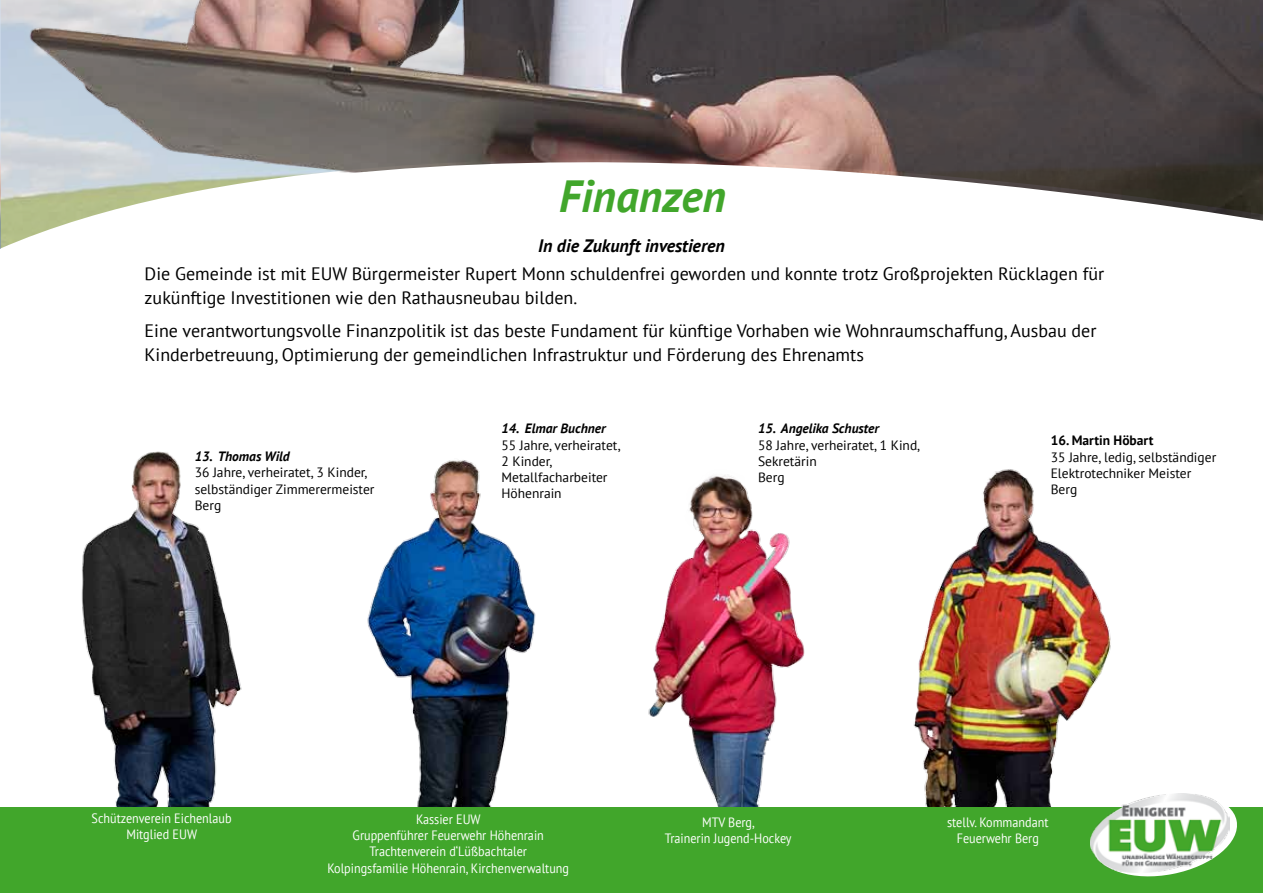
<style>
.page{position:relative;width:1263px;height:893px;background:#fff}
.page>*{position:absolute;margin:0;border:0;box-sizing:border-box;transform-origin:0 0}
.t1{font:italic 700 45px "PT Sans";color:#41a62b}
.t2{font:18px/24px "PT Sans";color:#000}
.t3{font:italic 700 18px "PT Sans";color:#000}
.t4{font:13.5px/16.2px "PT Sans";color:#000}
.t5{font:13.5px/16.2px "PT Sans";color:#fff;text-align:center;scale:.9 1}
.t6{font:italic 700 13.5px "PT Sans";color:#000}
.t7{font:700 13.5px "PT Sans";color:#000}
</style>
<div class="page">
<img style="left:0;top:0;width:1263px;height:249px">
<img style="left:902px;top:469px;width:209px;height:339px">
<img style="left:628px;top:475px;width:190px;height:333px">
<img style="left:0;top:451px;width:288px;height:357px">
<img style="left:326px;top:460px;width:238px;height:348px">
<div style="left:0;top:808px;width:1263px;height:85px;background:#41a62b"></div>
<svg style="left:1089px;top:788px;width:152px;height:89px"></svg>
<img style="left:1090px;top:794px;width:139px;height:79px">
<h1 class="t1" style="left:559px;top:167px;width:168px">Finanzen</h1>
<p class="t3" style="left:538px;top:234px;width:188px">In die Zukunft investieren</p>
<p class="t2" style="left:145px;top:261px;width:961px">Die Gemeinde ist mit EUW Bürgermeister Rupert Monn schuldenfrei geworden und konnte trotz Großprojekten Rücklagen für zukünftige Investitionen wie den Rathausneubau bilden.</p>
<p class="t2" style="left:145px;top:318px;width:953px">Eine verantwortungsvolle Finanzpolitik ist das beste Fundament für künftige Vorhaben wie Wohnraumschaffung, Ausbau der<br>Kinderbetreuung, Optimierung der gemeindlichen Infrastruktur und Förderung des Ehrenamts</p>
<p class="t6" style="left:195px;top:448px;width:96px">13. Thomas Wild</p>
<p class="t4" style="left:195px;top:464px;width:181px">36 Jahre, verheiratet, 3 Kinder, selbständiger Zimmerermeister<br>Berg</p>
<p class="t6" style="left:501px;top:420px;width:106px">14. Elmar Buchner</p>
<p class="t4" style="left:501px;top:436px;width:121px">55 Jahre, verheiratet,<br>2 Kinder,<br>Metallfacharbeiter<br>Höhenrain</p>
<p class="t6" style="left:758px;top:420px;width:123px">15. Angelika Schuster</p>
<p class="t4" style="left:758px;top:436px;width:164px">58 Jahre, verheiratet, 1 Kind,<br>Sekretärin<br>Berg</p>
<p class="t7" style="left:1051px;top:432px;width:104px">16. Martin Höbart</p>
<p class="t4" style="left:1051px;top:448px;width:167px">35 Jahre, ledig, selbständiger<br>Elektrotechniker Meister<br>Berg</p>
<p class="t5" style="left:92px;top:810px;width:157px">Schützenverein Eichenlaub<br>Mitglied EUW</p>
<p class="t5" style="left:327px;top:811px;width:270px">Kassier EUW<br>Gruppenführer Feuerwehr Höhenrain<br>Trachtenverein d‘Lüßbachtaler<br>Kolpingsfamilie Höhenrain, Kirchenverwaltung</p>
<p class="t5" style="left:665px;top:814px;width:142px">MTV Berg,<br>Trainerin Jugend-Hockey</p>
<p class="t5" style="left:947px;top:814px;width:114px">stellv. Kommandant<br>Feuerwehr Berg</p>
</div>
